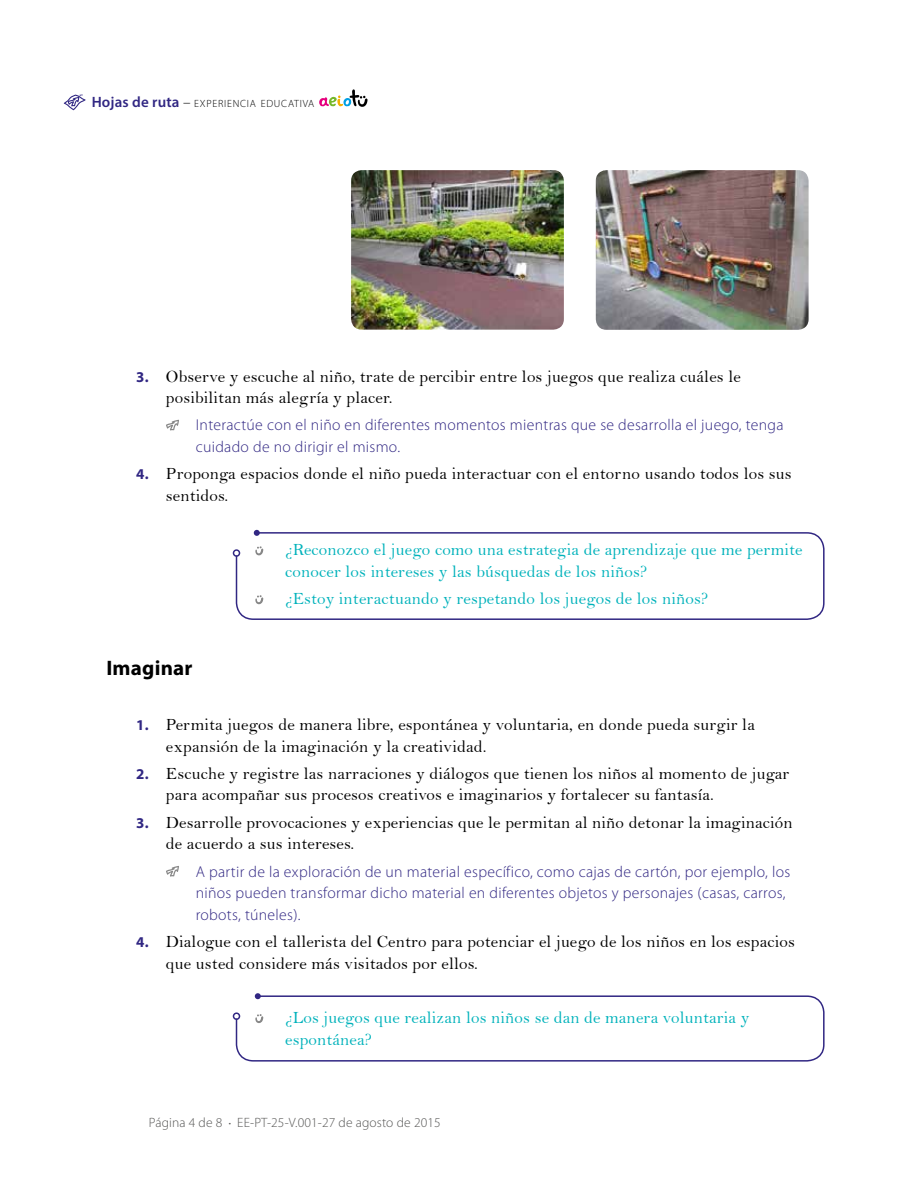
<style>
.page{position:relative;width:915px;height:1191px;background:#fff}
.page>*{position:absolute;margin:0;border:0;box-sizing:border-box;transform-origin:0 0}
.t1{font:700 21px "Myriad Pro";letter-spacing:.01em;color:#000}
.t2{font:17.25px/21.6px "Bell";letter-spacing:.01em;color:#000}
.t3{font:17.25px/21.6px "Bell";letter-spacing:.01em;color:#00b2bb}
.t4{font:300 15.75px/21.6px "Myriad Pro";letter-spacing:.02em;color:#312783}
.t5{font:300 13.5px "Myriad Pro";letter-spacing:.01em;color:#575756}
.t6{font:300 10.5px "Myriad Pro";letter-spacing:.07em;color:#000}
.s1{font-weight:600;font-size:15px;color:#312783}
.s2{font-size:15px}
.s3{font-family:"Myriad Pro";font-weight:700;font-size:15px;color:#312783}
.s4{font-size:9px}
</style>
<div class="page">
<svg style="left:319px;top:89px;width:48px;height:18px"></svg>
<svg style="left:166px;top:420px;width:13px;height:10px"></svg>
<svg style="left:166px;top:866px;width:13px;height:10px"></svg>
<img style="left:351px;top:170px;width:212px;height:160px">
<img style="left:595px;top:170px;width:213px;height:160px">
<svg style="left:235px;top:532px;width:590px;height:88px"></svg>
<div style="left:233px;top:549px;width:7px;height:8px;border:2px solid #312783;border-radius:50%"></div>
<svg style="left:254px;top:530px;width:6px;height:6px"></svg>
<div style="left:233px;top:1012px;width:7px;height:8px;border:2px solid #312783;border-radius:50%"></div>
<svg style="left:235px;top:993px;width:590px;height:69px"></svg>
<svg style="left:64px;top:94px;width:21px;height:16px"></svg>
<p class="t6" style="left:92px;top:97px;width:224px"><span class="s1">Hojas de ruta</span> <span class="s2">–</span> EXPERIENCIA EDUCATIVA</p>
<p class="t2" style="left:166px;top:365px;width:576px;text-indent:-30px"><span class="s3">3.</span> Observe y escuche al niño, trate de percibir entre los juegos que realiza cuáles le posibilitan más alegría y placer.</p>
<p class="t4" style="left:196px;top:414px;width:589px">Interactúe con el niño en diferentes momentos mientras que se desarrolla el juego, tenga cuidado de no dirigir el mismo.</p>
<p class="t2" style="left:166px;top:463px;width:627px;text-indent:-30px"><span class="s3">4.</span> Proponga espacios donde el niño pueda interactuar con el entorno usando todos los sus sentidos.</p>
<p class="t3" style="left:285px;top:539px;width:518px">¿Reconozco el juego como una estrategia de aprendizaje que me permite conocer los intereses y las búsquedas de los niños?</p>
<p class="t3" style="left:285px;top:588px;width:424px">¿Estoy interactuando y respetando los juegos de los niños?</p>
<p class="t1" style="left:106px;top:654px;width:88px">Imaginar</p>
<p class="t2" style="left:166px;top:713px;width:590px;text-indent:-30px"><span class="s3">1.</span> Permita juegos de manera libre, espontánea y voluntaria, en donde pueda surgir la expansión de la imaginación y la creatividad.</p>
<p class="t2" style="left:166px;top:762px;width:624px;text-indent:-30px"><span class="s3">2.</span> Escuche y registre las narraciones y diálogos que tienen los niños al momento de jugar para acompañar sus procesos creativos e imaginarios y fortalecer su fantasía.</p>
<p class="t2" style="left:166px;top:811px;width:628px;text-indent:-30px"><span class="s3">3.</span> Desarrolle provocaciones y experiencias que le permitan al niño detonar la imaginación de acuerdo a sus intereses.</p>
<p class="t4" style="left:196px;top:860px;width:595px">A partir de la exploración de un material específico, como cajas de cartón, por ejemplo, los niños pueden transformar dicho material en diferentes objetos y personajes (casas, carros, robots, túneles).</p>
<p class="t2" style="left:166px;top:930px;width:630px;text-indent:-30px"><span class="s3">4.</span> Dialogue con el tallerista del Centro para potenciar el juego de los niños en los espacios que usted considere más visitados por ellos.</p>
<p class="t3" style="left:285px;top:1006px;width:465px">¿Los juegos que realizan los niños se dan de manera voluntaria y espontánea?</p>
<p class="t5" style="left:149px;top:1114px;width:293px">Página 4 de 8 <span class="s4">•</span> EE-PT-25-V.001-27 de agosto de 2015</p>
</div>
